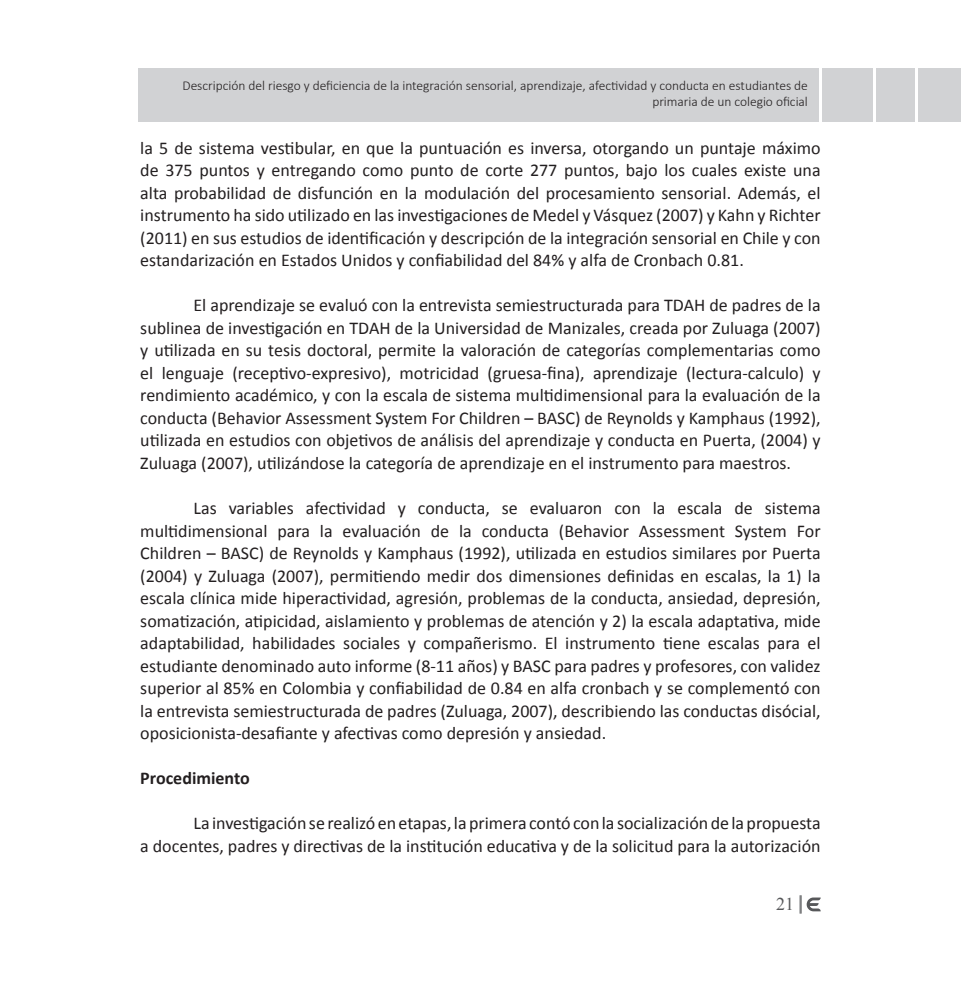
<style>
.page{position:relative;width:961px;height:1006px;background:#fff}
.page>*{position:absolute;margin:0;border:0;box-sizing:border-box;transform-origin:0 0}
.t1{font:18px/22.5px "Calibri";color:#231f20;text-align:justify}
.t2{font:700 18px "Calibri";color:#231f20}
.t3{font:18px "Times New Roman";color:#57585a}
.t4{font:300 13.5px/16.5px "Calibri";color:#231f20;text-align:right}
</style>
<div class="page">
<div style="left:876px;top:68px;width:39px;height:53px;background:#d1d2d4"></div>
<div style="left:918px;top:68px;width:43px;height:53px;background:#d1d2d4"></div>
<div style="left:822px;top:68px;width:51px;height:53px;background:#d1d2d4"></div>
<div style="left:139px;top:68px;width:680px;height:53px;background:#d1d2d4"></div>
<svg style="left:800px;top:895px;width:21px;height:18px"></svg>
<p class="t4" style="left:183px;top:77px;width:627px">Descripción del riesgo y deficiencia de la integración sensorial, aprendizaje, afectividad y conducta en estudiantes de primaria de un colegio oficial</p>
<p class="t1" style="left:140px;top:136px;width:682px">la 5 de sistema vestibular, en que la puntuación es inversa, otorgando un puntaje máximo de 375 puntos y entregando como punto de corte 277 puntos, bajo los cuales existe una alta probabilidad de disfunción en la modulación del procesamiento sensorial. Además, el instrumento ha sido utilizado en las investigaciones de Medel y Vásquez (2007) y Kahn y Richter (2011) en sus estudios de identificación y descripción de la integración sensorial en Chile y con estandarización en Estados Unidos y confiabilidad del 84% y alfa de Cronbach 0.81.</p>
<p class="t1" style="left:140px;top:293px;width:682px;text-indent:53px">El aprendizaje se evaluó con la entrevista semiestructurada para TDAH de padres de la sublinea de investigación en TDAH de la Universidad de Manizales, creada por Zuluaga (2007) y utilizada en su tesis doctoral, permite la valoración de categorías complementarias como el lenguaje (receptivo-expresivo), motricidad (gruesa-fina), aprendizaje (lectura-calculo) y rendimiento académico, y con la escala de sistema multidimensional para la evaluación de la conducta (Behavior Assessment System For Children – BASC) de Reynolds y Kamphaus (1992), utilizada en estudios con objetivos de análisis del aprendizaje y conducta en Puerta, (2004) y Zuluaga (2007), utilizándose la categoría de aprendizaje en el instrumento para maestros.</p>
<p class="t1" style="left:140px;top:496px;width:682px;text-indent:53px">Las variables afectividad y conducta, se evaluaron con la escala de sistema multidimensional para la evaluación de la conducta (Behavior Assessment System For Children – BASC) de Reynolds y Kamphaus (1992), utilizada en estudios similares por Puerta (2004) y Zuluaga (2007), permitiendo medir dos dimensiones definidas en escalas, la 1) la escala clínica mide hiperactividad, agresión, problemas de la conducta, ansiedad, depresión, somatización, atipicidad, aislamiento y problemas de atención y 2) la escala adaptativa, mide adaptabilidad, habilidades sociales y compañerismo. El instrumento tiene escalas para el estudiante denominado auto informe (8-11 años) y BASC para padres y profesores, con validez superior al 85% en Colombia y confiabilidad de 0.84 en alfa cronbach y se complementó con la entrevista semiestructurada de padres (Zuluaga, 2007), describiendo las conductas disócial, oposicionista-desafiante y afectivas como depresión y ansiedad.</p>
<p class="t2" style="left:140px;top:767px;width:111px">Procedimiento</p>
<p class="t1" style="left:140px;top:811px;width:682px;text-align:right">La investigación se realizó en etapas, la primera contó con la socialización de la propuesta<br>a docentes, padres y directivas de la institución educativa y de la solicitud para la autorización</p>
<p class="t3" style="left:776px;top:892px;width:19px">21</p>
</div>
